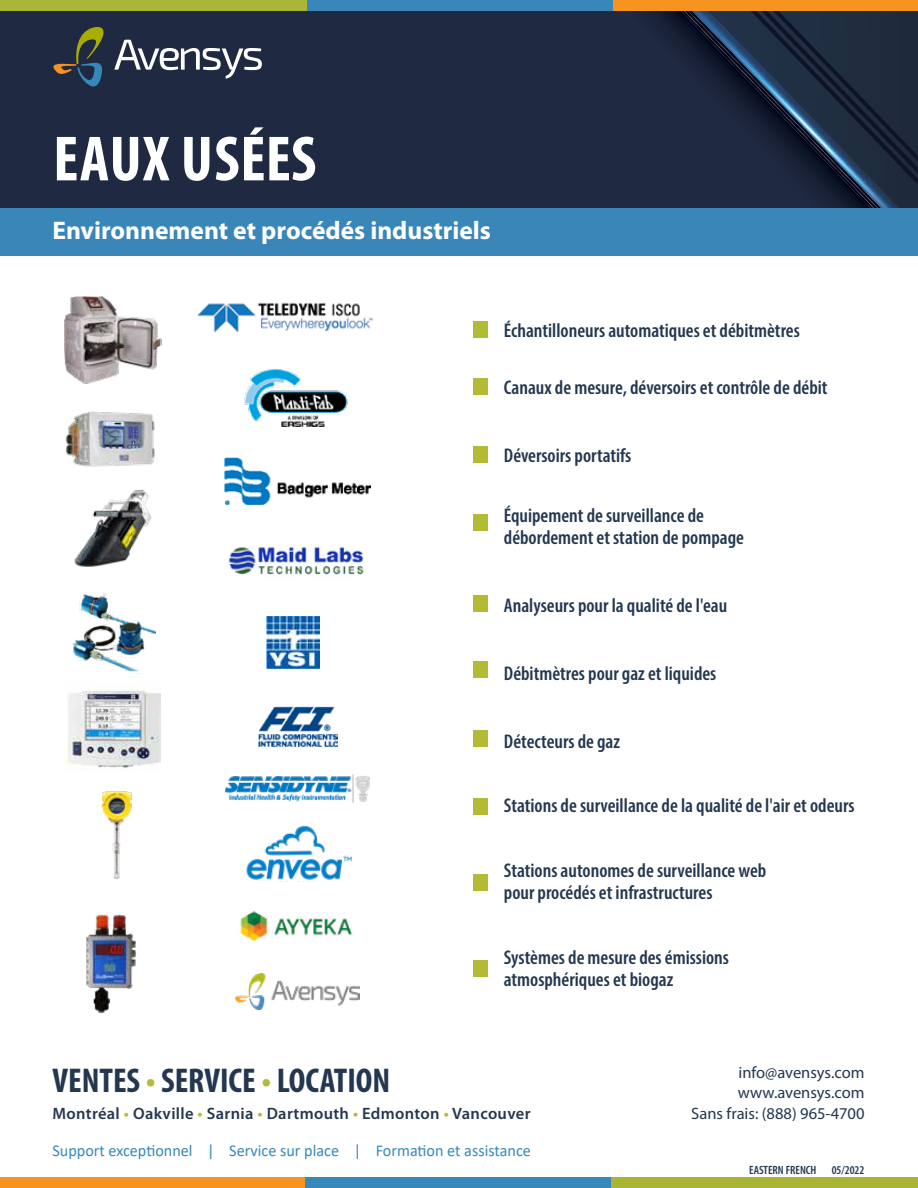
<style>
.page{position:relative;width:918px;height:1188px;background:#fff}
.page>*{position:absolute;margin:0;border:0;box-sizing:border-box;transform-origin:0 0}
.t1{font:700 condensed 64.35px "Myriad Pro";letter-spacing:.01em;color:#fff}
.t2{font:700 condensed 34.5px "Myriad Pro";color:#243750}
.t3{font:700 25.5px "Myriad Pro";color:#fff}
.t4{font:600 condensed 19.95px/22px "Myriad Pro";color:#243750}
.t5{font:16.5px "Calibri";color:#3788ba}
.t6{font:16.5px/20.9px "Myriad Pro";color:#243750;text-align:right}
.t7{font:600 16.5px "Myriad Pro";letter-spacing:.02em;color:#243750}
.t8{font:600 condensed 12px "Myriad Pro";color:#243750}
.s1{color:#b0bb36}
</style>
<div class="page">
<div style="left:610px;top:1177px;width:308px;height:11px;background:#a9b533"></div>
<div style="left:305px;top:1177px;width:305px;height:11px;background:#3687ba"></div>
<div style="left:0;top:1177px;width:305px;height:11px;background:#f7941e"></div>
<div style="left:0;top:2px;width:918px;height:252px;background:#1f2942"></div>
<img style="left:684px;top:11px;width:234px;height:234px">
<div style="left:0;top:208px;width:917px;height:47px;background:#3987b9"></div>
<div style="left:0;top:0;width:308px;height:11px;background:#aab638"></div>
<div style="left:307px;top:0;width:306px;height:11px;background:#3987b9"></div>
<div style="left:613px;top:0;width:305px;height:11px;background:#f7941f"></div>
<svg style="left:114px;top:40px;width:148px;height:39px"></svg>
<svg style="left:53px;top:27px;width:51px;height:60px"></svg>
<img style="left:267px;top:616px;width:52px;height:52px">
<img style="left:240px;top:910px;width:113px;height:31px">
<img style="left:258px;top:706px;width:79px;height:41px">
<img style="left:226px;top:775px;width:144px;height:27px">
<img style="left:197px;top:302px;width:176px;height:31px">
<img style="left:244px;top:369px;width:104px;height:58px">
<img style="left:228px;top:547px;width:136px;height:28px">
<img style="left:236px;top:974px;width:124px;height:35px">
<img style="left:225px;top:457px;width:146px;height:48px">
<img style="left:246px;top:825px;width:106px;height:55px">
<div style="left:473px;top:322px;width:14px;height:16px;background:#b3bb35"></div>
<div style="left:473px;top:378px;width:14px;height:16px;background:#b3bb35"></div>
<div style="left:473px;top:447px;width:14px;height:16px;background:#b3bb35"></div>
<div style="left:473px;top:514px;width:14px;height:17px;background:#b3bb35"></div>
<div style="left:473px;top:595px;width:14px;height:16px;background:#b3bb35"></div>
<div style="left:473px;top:662px;width:14px;height:16px;background:#b3bb35"></div>
<div style="left:473px;top:731px;width:14px;height:16px;background:#b3bb35"></div>
<div style="left:473px;top:799px;width:14px;height:16px;background:#b3bb35"></div>
<div style="left:473px;top:874px;width:14px;height:17px;background:#b3bb35"></div>
<div style="left:473px;top:961px;width:14px;height:16px;background:#b3bb35"></div>
<img style="left:86px;top:914px;width:50px;height:100px">
<img style="left:74px;top:489px;width:78px;height:78px">
<img style="left:66px;top:411px;width:89px;height:56px">
<img style="left:64px;top:296px;width:98px;height:88px">
<img style="left:101px;top:791px;width:31px;height:88px">
<img style="left:72px;top:592px;width:83px;height:82px">
<img style="left:64px;top:690px;width:97px;height:79px">
<h1 class="t1" style="left:53px;top:119px;width:265px">EAUX USÉES</h1>
<p class="t3" style="left:52px;top:214px;width:440px">Environnement et procédés industriels</p>
<p class="t4" style="left:504px;top:319px;width:298px">Échantilloneurs automatiques et débitmètres</p>
<p class="t4" style="left:504px;top:376px;width:325px">Canaux de mesure, déversoirs et contrôle de débit</p>
<p class="t4" style="left:504px;top:444px;width:129px">Déversoirs portatifs</p>
<p class="t4" style="left:504px;top:504px;width:242px">Équipement de surveillance de débordement et station de pompage</p>
<p class="t4" style="left:504px;top:594px;width:225px">Analyseurs pour la qualité de l'eau</p>
<p class="t4" style="left:504px;top:662px;width:214px">Débitmètres pour gaz et liquides</p>
<p class="t4" style="left:504px;top:730px;width:118px">Détecteurs de gaz</p>
<p class="t4" style="left:504px;top:794px;width:352px">Stations de surveillance de la qualité de l'air et odeurs</p>
<p class="t4" style="left:504px;top:859px;width:264px">Stations autonomes de surveillance web pour procédés et infrastructures</p>
<p class="t4" style="left:504px;top:946px;width:227px">Systèmes de mesure des émissions atmosphériques et biogaz</p>
<h2 class="t2" style="left:52px;top:1059px;width:339px">VENTES <span class="s1">•</span> SERVICE <span class="s1">•</span> LOCATION</h2>
<p class="t7" style="left:52px;top:1103px;width:480px">Montréal <span class="s1">•</span> Oakville <span class="s1">•</span> Sarnia <span class="s1">•</span> Dartmouth <span class="s1">•</span> Edmonton <span class="s1">•</span> Vancouver</p>
<p class="t5" style="left:52px;top:1139px;width:480px">Support exceptionnel | Service sur place | Formation et assistance</p>
<p class="t6" style="left:691px;top:1062px;width:175px">info@avensys.com www.avensys.com<br>Sans frais: (888) 965-4700</p>
<p class="t8" style="left:749px;top:1163px;width:69px">EASTERN FRENCH</p>
<p class="t8" style="left:832px;top:1163px;width:34px">05/2022</p>
</div>
